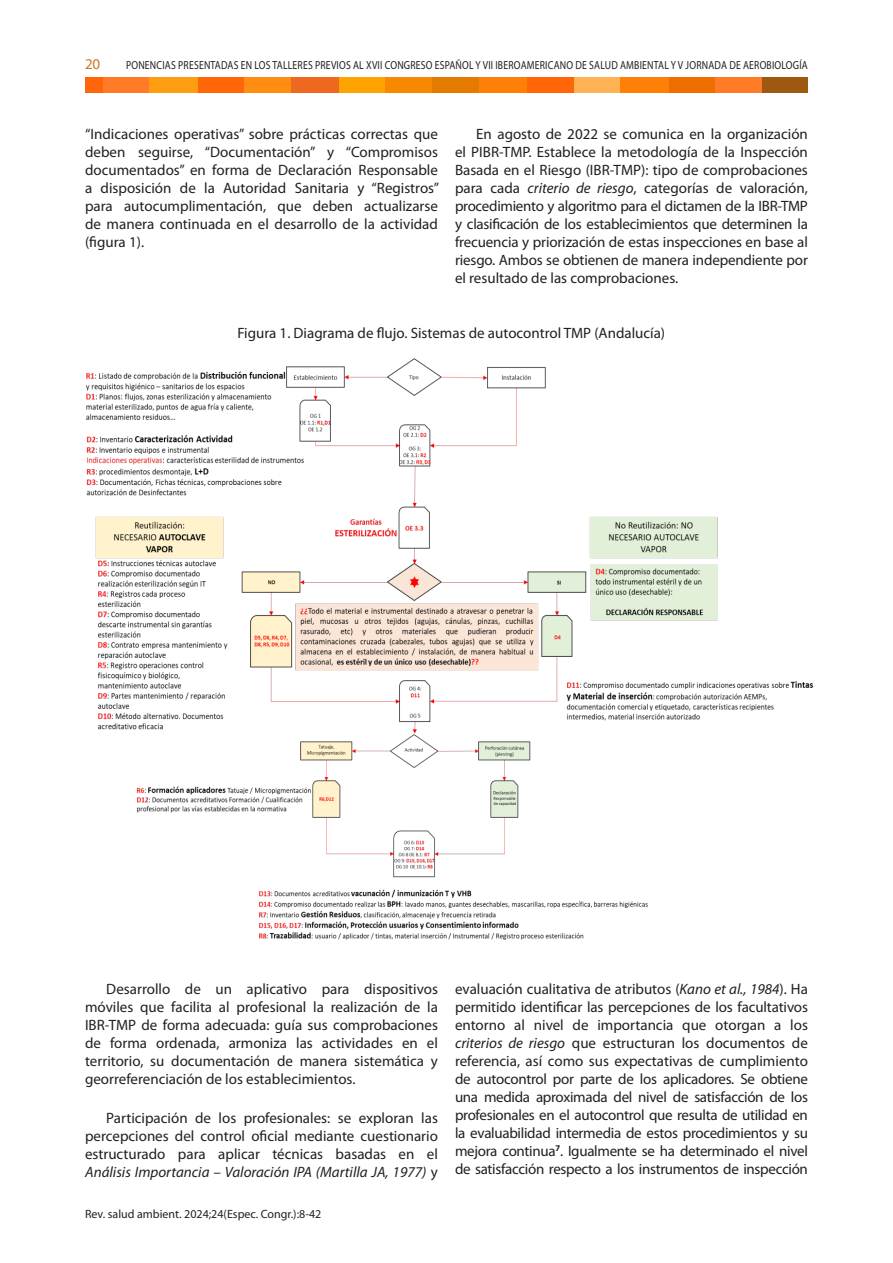
<style>
.page{position:relative;width:893px;height:1263px;background:#fff}
.page>*{position:absolute;margin:0;border:0;box-sizing:border-box;transform-origin:0 0}
.texto_Base_salto_1{font:15.75px "Calibri";color:#231f20}
.t1{font:15.75px "Arial";color:#231f20}
.texto_Base_salto_1-2{font:15px/18px "Myriad Pro";color:#231f20;text-align:justify}
.texto_Base{font:15px "Myriad Pro";color:#231f20}
.t2{font:15px "Myriad Pro";color:#cb7729}
.t3{font:12px "Myriad Pro";color:#231f20}
.t4{font:11.7px "Myriad Pro";letter-spacing:.02em;color:#231f20;scale:.83 1}
.s1{font-style:italic}
.s2{font-weight:700}
.s3{font-family:"Myriad Pro";font-style:italic;font-size:15px}
.s4{font-family:"Myriad Pro";font-size:15px}
</style>
<div class="page">
<div style="left:761px;top:77px;width:47px;height:15px;background:#9f580f"></div>
<div style="left:715px;top:77px;width:46px;height:15px;background:#ff7b28"></div>
<div style="left:661px;top:77px;width:54px;height:15px;background:#ed6f00"></div>
<div style="left:613px;top:77px;width:55px;height:15px;background:#ff8006"></div>
<div style="left:573px;top:77px;width:47px;height:15px;background:#ffb254"></div>
<div style="left:521px;top:77px;width:52px;height:15px;background:#ff660a"></div>
<div style="left:474px;top:77px;width:52px;height:15px;background:#ff8006"></div>
<div style="left:432px;top:77px;width:46px;height:15px;background:#e47a00"></div>
<div style="left:380px;top:77px;width:52px;height:15px;background:#f68900"></div>
<div style="left:338px;top:77px;width:47px;height:15px;background:#ffa302"></div>
<div style="left:287px;top:77px;width:51px;height:15px;background:#ec691f"></div>
<div style="left:239px;top:77px;width:52px;height:15px;background:#ff8d11"></div>
<div style="left:193px;top:77px;width:50px;height:15px;background:#ff660a"></div>
<div style="left:144px;top:77px;width:53px;height:15px;background:#ff9d10"></div>
<div style="left:102px;top:77px;width:47px;height:15px;background:#ff7b28"></div>
<div style="left:85px;top:77px;width:17px;height:15px;background:#ff660a"></div>
<img style="left:86px;top:359px;width:631px;height:376px">
<img style="left:561px;top:676px;width:253px;height:50px">
<img style="left:136px;top:735px;width:512px;height:205px">
<p class="t2" style="left:85px;top:55px;width:17px">20</p>
<p class="t4" style="left:126px;top:58px;width:823px">PONENCIAS PRESENTADAS EN LOS TALLERES PREVIOS AL XVII CONGRESO ESPAÑOL Y VII IBEROAMERICANO DE SALUD AMBIENTAL Y V JORNADA DE AEROBIOLOGÍA</p>
<p class="texto_Base_salto_1-2" style="left:85px;top:125px;width:356px">“Indicaciones operativas” sobre prácticas correctas que deben seguirse, “Documentación” y “Compromisos documentados” en forma de Declaración Responsable a disposición de la Autoridad Sanitaria y “Registros” para autocumplimentación, que deben actualizarse de manera continuada en el desarrollo de la actividad (figura 1).</p>
<p class="texto_Base_salto_1-2" style="left:455px;top:125px;width:354px;text-indent:21px">En agosto de 2022 se comunica en la organización el PIBR-TMP. Establece la metodología de la Inspección Basada en el Riesgo (IBR-TMP): tipo de comprobaciones para cada <span class="s1">criterio de riesgo</span>, categorías de valoración, procedimiento y algoritmo para el dictamen de la IBR-TMP y clasificación de los establecimientos que determinen la frecuencia y priorización de estas inspecciones en base al riesgo. Ambos se obtienen de manera independiente por el resultado de las comprobaciones.</p>
<p class="texto_Base" style="left:237px;top:323px;width:429px">Figura 1. Diagrama de flujo. Sistemas de autocontrol TMP (Andalucía)</p>
<p class="t1" style="left:119px;top:326px;width:489px"><span class="s2">Figura 1</span> Diagrama de flujo. Sistemas de autocontrol TMP (Andalucía)</p>
<p class="texto_Base_salto_1-2" style="left:85px;top:979px;width:354px;text-indent:21px">Desarrollo de un aplicativo para dispositivos móviles que facilita al profesional la realización de la IBR-TMP de forma adecuada: guía sus comprobaciones de forma ordenada, armoniza las actividades en el territorio, su documentación de manera sistemática y georreferenciación de los establecimientos.</p>
<p class="texto_Base_salto_1-2" style="left:85px;top:1109px;width:354px;text-indent:21px">Participación de los profesionales: se exploran las percepciones del control oficial mediante cuestionario estructurado para aplicar técnicas basadas en el <span class="s1">Análisis Importancia – Valoración IPA (Martilla JA, 1977)</span> y</p>
<p class="texto_Base_salto_1-2" style="left:455px;top:979px;width:354px">evaluación cualitativa de atributos (<span class="s1">Kano et al., 1984</span>). Ha permitido identificar las percepciones de los facultativos entorno al nivel de importancia que otorgan a los</p>
<p class="texto_Base_salto_1" style="left:119px;top:1031px;width:690px"><span class="s2">Figura 2</span> Control sanitario oficial del censo TMP 2023<span class="s3">criterios de riesgo</span> <span class="s4">que estructuran los documentos de</span></p>
<p class="texto_Base_salto_1-2" style="left:455px;top:1051px;width:354px">referencia, así como sus expectativas de cumplimiento de autocontrol por parte de los aplicadores. Se obtiene una medida aproximada del nivel de satisfacción de los profesionales en el autocontrol que resulta de utilidad en la evaluabilidad intermedia de estos procedimientos y su mejora continua<sup>7</sup>. Igualmente se ha determinado el nivel de satisfacción respecto a los instrumentos de inspección</p>
<p class="t3" style="left:85px;top:1206px;width:238px">Rev. salud ambient. 2024;24(Espec. Congr.):8-42</p>
</div>
